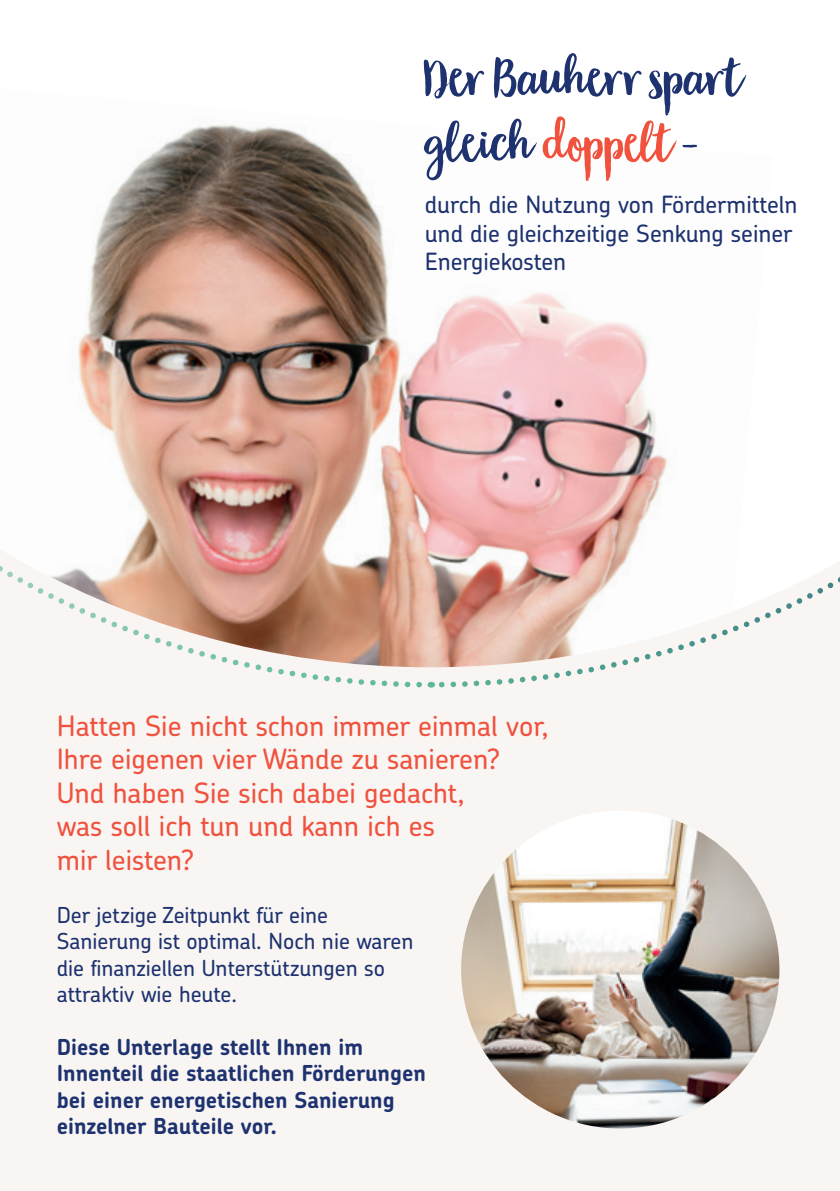
<style>
.page{position:relative;width:840px;height:1191px;background:#fff}
.page>*{position:absolute;margin:0;border:0;box-sizing:border-box;transform-origin:0 0}
.t1{font:56px/65.4px "Garden Grown";color:#1d326f}
.t2{font:500 28px/33.6px "Chevin Pro";color:#f0523e}
.t3{font:500 23.8px/28.6px "Chevin Pro";color:#1d326f}
.t4{font:700 22px/26.4px "Chevin Pro";color:#1d326f}
.t5{font:500 22px/26.4px "Chevin Pro";color:#1d326f}
.s1{color:#f0523e}
</style>
<div class="page">
<div style="left:0;top:0;width:839px;height:1191px;background:#f8f5f3"></div>
<div style="left:0;top:0;width:839px;height:614px;background:#fff"></div>
<img style="left:0;top:89px;width:772px;height:578px">
<img style="left:461px;top:810px;width:318px;height:318px;border-radius:159px">
<h1 class="t1" style="left:424px;top:41px;width:318px">Der Bauherr spart gleich <span class="s1">doppelt</span> -</h1>
<p class="t3" style="left:424px;top:190px;width:374px">durch die Nutzung von Fördermitteln und die gleichzeitige Senkung seiner<br>Energiekosten</p>
<p class="t2" style="left:57px;top:708px;width:493px">Hatten Sie nicht schon immer einmal vor,<br>Ihre eigenen vier Wände zu sanieren?<br>Und haben Sie sich dabei gedacht,<br>was soll ich tun und kann ich es<br>mir leisten?</p>
<p class="t5" style="left:57px;top:901px;width:358px">Der jetzige Zeitpunkt für eine<br>Sanierung ist optimal. Noch nie waren die finanziellen Unterstützungen so attraktiv wie heute.</p>
<p class="t4" style="left:57px;top:1033px;width:370px">Diese Unterlage stellt Ihnen im Innenteil die staatlichen Förderungen bei einer energetischen Sanierung einzelner Bauteile vor.</p>
</div>
